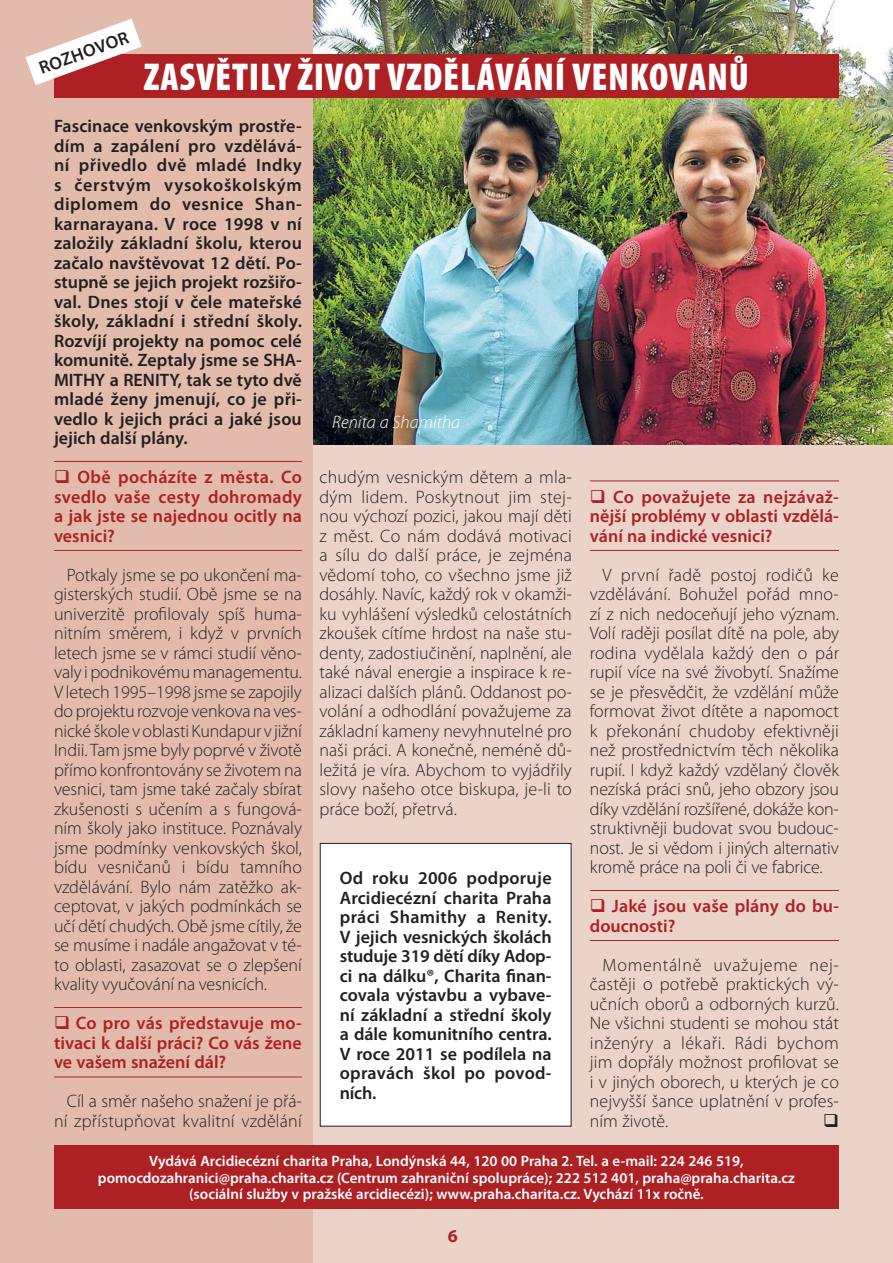
<style>
.page{position:relative;width:893px;height:1263px;background:#fff}
.page>*{position:absolute;margin:0;border:0;box-sizing:border-box;transform-origin:0 0}
.t1{font:900 condensed 39px "Myriad Pro";letter-spacing:.02em;color:#fff}
.t2{font:300 18px/19.5px "Myriad Pro";color:#231f20;text-align:justify}
.t3{font:600 18px/19.5px "Myriad Pro";color:#231f20;text-align:justify}
.t4{font:600 18px/19.5px "Myriad Pro";color:#ad2023;text-align:justify}
.t5{font:italic 300 18px "Myriad Pro";color:#fff}
.t6{font:700 18px "Myriad Pro";color:#ad2023}
.t7{font:600 15px/16.5px "Myriad Pro";color:#fff;text-align:center}
</style>
<div class="page">
<div style="left:0;top:0;width:893px;height:1262px;background:#ecd3c9"></div>
<img style="left:312px;top:0;width:581px;height:444px">
<div style="left:0;top:0;width:312px;height:1262px;background:#e2bbac"></div>
<div style="left:54px;top:54px;width:785px;height:43px;background:#ad2023"></div>
<div style="left:54px;top:1145px;width:785px;height:63px;background:#ad2023"></div>
<svg style="left:26px;top:19px;width:116px;height:66px"></svg>
<hr style="left:54px;top:461px;width:248px;height:1px;background:#ad2023">
<hr style="left:54px;top:550px;width:248px;height:1px;background:#ad2023">
<hr style="left:54px;top:1007px;width:248px;height:1px;background:#ad2023">
<hr style="left:54px;top:1077px;width:248px;height:1px;background:#ad2023">
<hr style="left:590px;top:480px;width:249px;height:1px;background:#ad2023">
<hr style="left:590px;top:550px;width:249px;height:1px;background:#ad2023">
<hr style="left:590px;top:890px;width:249px;height:1px;background:#ad2023">
<hr style="left:590px;top:940px;width:249px;height:1px;background:#ad2023">
<div style="left:320px;top:843px;width:251px;height:283px;background:#fff"></div>
<div style="left:320px;top:843px;width:251px;height:283px;border:1px solid #231f20"></div>
<p class="t3" style="left:37px;top:61px;width:95px;rotate:-20deg">ROZHOVOR</p>
<h1 class="t1" style="left:144px;top:62px;width:607px">ZASVĚTILY ŽIVOT VZDĚLÁVÁNÍ VENKOVANŮ</h1>
<p class="t3" style="left:54px;top:118px;width:249px">Fascinace venkovským prostře&shy;dím a zapálení pro vzdělává&shy;ní přivedlo dvě mladé Indky s čerstvým vysokoškolským diplomem do vesnice Shan&shy;karnarayana. V roce 1998 v ní založily základní školu, kterou začalo navštěvovat 12 dětí. Po&shy;stupně se jejich projekt rozšiřo&shy;val. Dnes stojí v čele mateřské školy, základní i střední školy.<br>Rozvíjí projekty na pomoc celé komunitě. Zeptaly jsme se SHA-MITHY a RENITY, tak se tyto dvě mladé ženy jmenují, co je při&shy;vedlo k jejich práci a jaké jsou jejich další plány.</p>
<p class="t4" style="left:54px;top:469px;width:249px">❑ Obě pocházíte z města. Co svedlo vaše cesty dohromady a jak jste se najednou ocitly na vesnici?</p>
<p class="t2" style="left:54px;top:567px;width:249px;text-indent:13px">Potkaly jsme se po ukončení ma&shy;gisterských studií. Obě jsme se na univerzitě profilovaly spíš huma&shy;nitním směrem, i když v prvních letech jsme se v rámci studií věno&shy;valy i podnikovému managementu.<br>V letech 1995–1998 jsme se zapojily do projektu rozvoje venkova na ves&shy;nické škole v oblasti Kundapur v jižní Indii. Tam jsme byly poprvé v životě přímo konfrontovány se životem na vesnici, tam jsme také začaly sbírat zkušenosti s učením a s fungová&shy;ním školy jako instituce. Poznávaly jsme podmínky venkovských škol, bídu vesničanů i bídu tamního vzdělávání. Bylo nám zatěžko ak&shy;ceptovat, v jakých podmínkách se učí dětí chudých. Obě jsme cítily, že se musíme i nadále angažovat v té&shy;to oblasti, zasazovat se o zlepšení kvality vyučování na vesnicích.</p>
<p class="t4" style="left:54px;top:1015px;width:249px">❑ Co pro vás představuje mo&shy;tivaci k další práci? Co vás žene ve vašem snažení dál?</p>
<p class="t2" style="left:54px;top:1093px;width:249px;text-align:right">Cíl a směr našeho snažení je přá&shy;ní zpřístupňovat kvalitní vzdělání</p>
<p class="t5" style="left:332px;top:416px;width:130px">Renita a Shamitha</p>
<p class="t2" style="left:319px;top:469px;width:254px">chudým vesnickým dětem a mla&shy;dým lidem. Poskytnout jim stej&shy;nou výchozí pozici, jakou mají děti z měst. Co nám dodává motivaci a sílu do další práce, je zejména vědomí toho, co všechno jsme již dosáhly. Navíc, každý rok v okamži&shy;ku vyhlášení výsledků celostátních zkoušek cítíme hrdost na naše stu&shy;denty, zadostiučinění, naplnění, ale také nával energie a inspirace k re&shy;alizaci dalších plánů. Oddanost po&shy;volání a odhodlání považujeme za základní kameny nevyhnutelné pro naši práci. A konečně, neméně dů&shy;ležitá je víra. Abychom to vyjádřily slovy našeho otce biskupa, je-li to práce boží, přetrvá.</p>
<p class="t3" style="left:340px;top:870px;width:213px">Od roku 2006 podporuje Arcidiecézní charita Praha práci Shamithy a Renity.<br>V jejich vesnických školách studuje 319 dětí díky Adop&shy;ci na dálku®, Charita finan&shy;covala výstavbu a vybave&shy;ní základní a střední školy a dále komunitního centra.<br>V roce 2011 se podílela na opravách škol po povod&shy;ních.</p>
<p class="t4" style="left:590px;top:489px;width:251px">❑ Co považujete za nejzávaž&shy;nější problémy v oblasti vzdělá&shy;vání na indické vesnici?</p>
<p class="t2" style="left:590px;top:567px;width:251px;text-indent:13px">V první řadě postoj rodičů ke vzdělávání. Bohužel pořád mno&shy;zí z nich nedoceňují jeho význam.<br>Volí raději posílat dítě na pole, aby rodina vydělala každý den o pár rupií více na své živobytí. Snažíme se je přesvědčit, že vzdělání může formovat život dítěte a napomoct k překonání chudoby efektivněji než prostřednictvím těch několika rupií. I když každý vzdělaný člověk nezíská práci snů, jeho obzory jsou díky vzdělání rozšířené, dokáže kon&shy;struktivněji budovat svou budouc&shy;nost. Je si vědom i jiných alternativ kromě práce na poli či ve fabrice.</p>
<p class="t4" style="left:590px;top:898px;width:251px">❑ Jaké jsou vaše plány do bu&shy;doucnosti?</p>
<p class="t2" style="left:590px;top:957px;width:251px;text-indent:13px">Momentálně uvažujeme nej&shy;častěji o potřebě praktických vý&shy;učních oborů a odborných kurzů.<br>Ne všichni studenti se mohou stát inženýry a lékaři. Rádi bychom jim dopřály možnost profilovat se i v jiných oborech, u kterých je co nejvyšší šance uplatnění v profes&shy;ním životě.</p>
<p class="t7" style="left:98px;top:1154px;width:699px">Vydává Arcidiecézní charita Praha, Londýnská 44, 120 00 Praha 2. Tel. a e-mail: 224 246 519, pomocdozahranici@praha.charita.cz (Centrum zahraniční spolupráce); 222 512 401, praha@praha.charita.cz (sociální služby v pražské arcidiecézi); www.praha.charita.cz. Vychází 11x ročně.</p>
<p class="t6" style="left:448px;top:1229px;width:11px">6</p>
</div>
